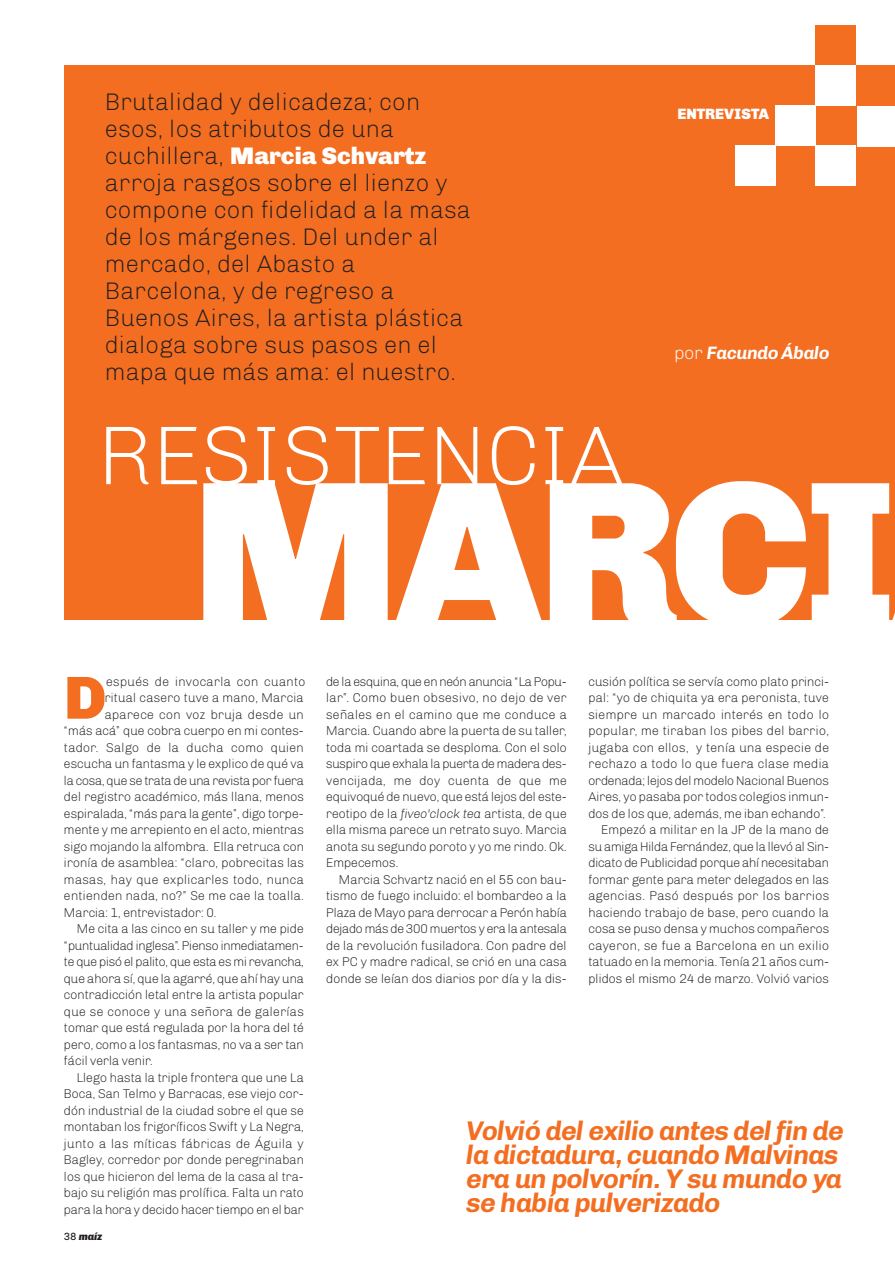
<style>
.page{position:relative;width:895px;height:1267px;background:#fff}
.page>*{position:absolute;margin:0;border:0;box-sizing:border-box;transform-origin:0 0}
.t1{font:900 207px "Chivo";letter-spacing:-.03em;color:#fff}
.t2{font:300 83.4px "Chivo";letter-spacing:-.01em;color:#fff}
.t3{font:900 60.75px "Chivo";color:#f36e21}
.t4{font:italic 700 27px/24px "Chivo";letter-spacing:-.025em;color:#f36e21}
.t5{font:300 24px/27px "Chivo";color:#231f20}
.t6{font:italic 700 18px "Chivo";letter-spacing:-.025em;color:#fff}
.t7{font:900 15px "Chivo";color:#fff}
.t8{font:300 12.75px/16.5px "Chivo";letter-spacing:-.025em;color:#231f20;text-align:justify}
.t9{font:300 12.75px "Chivo";color:#231f20}
.t10{font:300 12.75px "Chivo";letter-spacing:-.045em;color:#231f20}
.t11{font:300 12.75px "Chivo";letter-spacing:-.005em;color:#231f20}
.t12{font:italic 900 10.5px "Chivo";color:#231f20}
.s1{font-weight:900;color:#fff}
.s2{font-weight:300;font-style:normal}
.s3{font-weight:400;font-style:normal}
.s4{font-style:italic}
</style>
<div class="page">
<div style="left:64px;top:65px;width:831px;height:555px;background:#f36e21"></div>
<div style="left:857px;top:106px;width:38px;height:40px;background:#fff"></div>
<div style="left:815px;top:25px;width:40px;height:40px;background:#f36e21"></div>
<div style="left:735px;top:146px;width:40px;height:40px;background:#fff"></div>
<div style="left:775px;top:105px;width:41px;height:40px;background:#fff"></div>
<div style="left:815px;top:65px;width:40px;height:40px;background:#fff"></div>
<div style="left:816px;top:146px;width:40px;height:40px;background:#fff"></div>
<p class="t5" style="left:105px;top:90px;width:368px">Brutalidad y delicadeza; con esos, los atributos de una cuchillera, <span class="s1">Marcia Schvartz </span>arroja rasgos sobre el lienzo y compone con fidelidad a la masa de los márgenes. Del under al mercado, del Abasto a<br>Barcelona, y de regreso a<br>Buenos Aires, la artista plástica dialoga sobre sus pasos en el mapa que más ama: el nuestro.</p>
<p class="t7" style="left:677px;top:109px;width:93px">ENTREVISTA</p>
<h3 class="t6" style="left:674px;top:346px;width:156px"><span class="s2">por</span> Facundo Ábalo</h3>
<h2 class="t2" style="left:99px;top:427px;width:528px">RESISTENCIA</h2>
<h1 class="t1" style="left:192px;top:483px;width:711px">MARCI</h1>
<h3 class="t3" style="left:64px;top:677px;width:44px">D</h3>
<p class="t9" style="left:106px;top:677px;width:201px">espués de invocarla con cuanto</p>
<p class="t8" style="left:105px;top:691px;width:201px">ritual casero tuve a mano, Marcia</p>
<p class="t9" style="left:105px;top:710px;width:201px">aparece con voz bruja desde un</p>
<p class="t8" style="left:64px;top:724px;width:241px">“más acá” que cobra cuerpo en mi contes-</p>
<p class="t9" style="left:64px;top:743px;width:242px">tador. Salgo de la ducha como quien</p>
<p class="t8" style="left:64px;top:757px;width:242px">escucha un fantasma y le explico de qué va</p>
<p class="t10" style="left:64px;top:776px;width:242px">la cosa, que se trata de una revista por fuera</p>
<p class="t8" style="left:64px;top:790px;width:242px">del registro académico, más llana, menos</p>
<p class="t8" style="left:64px;top:806px;width:241px">espiralada, “más para la gente”, digo torpe-</p>
<p class="t8" style="left:64px;top:823px;width:242px">mente y me arrepiento en el acto, mientras</p>
<p class="t8" style="left:64px;top:839px;width:242px">sigo mojando la alfombra. Ella retruca con</p>
<p class="t8" style="left:64px;top:856px;width:242px">ironía de asamblea: “claro, pobrecitas las</p>
<p class="t9" style="left:64px;top:875px;width:242px">masas, hay que explicarles todo, nunca</p>
<p class="t11" style="left:64px;top:891px;width:242px">entienden nada, no?” Se me cae la toalla.</p>
<p class="t8" style="left:64px;top:905px;width:154px">Marcia: 1, entrevistador: 0.</p>
<p class="t8" style="left:77px;top:922px;width:229px">Me cita a las cinco en su taller y me pide</p>
<p class="t10" style="left:64px;top:941px;width:241px">“puntualidad inglesa”. Pienso inmediatamen-</p>
<p class="t10" style="left:64px;top:957px;width:242px">te que pisó el palito, que esta es mi revancha,</p>
<p class="t8" style="left:64px;top:971px;width:242px">que ahora sí, que la agarré, que ahí hay una</p>
<p class="t8" style="left:64px;top:988px;width:242px">contradicción letal entre la artista popular</p>
<p class="t9" style="left:64px;top:1007px;width:242px">que se conoce y una señora de galerías</p>
<p class="t8" style="left:64px;top:1021px;width:242px">tomar que está regulada por la hora del té</p>
<p class="t8" style="left:64px;top:1037px;width:242px">pero, como a los fantasmas, no va a ser tan</p>
<p class="t8" style="left:64px;top:1054px;width:91px">fácil verla venir.</p>
<p class="t8" style="left:77px;top:1070px;width:229px">Llego hasta la triple frontera que une La</p>
<p class="t8" style="left:64px;top:1086px;width:241px">Boca, San Telmo y Barracas, ese viejo cor-</p>
<p class="t8" style="left:64px;top:1103px;width:242px">dón industrial de la ciudad sobre el que se</p>
<p class="t8" style="left:64px;top:1119px;width:242px">montaban los frigoríficos Swift y La Negra,</p>
<p class="t9" style="left:64px;top:1139px;width:242px">junto a las míticas fábricas de Águila y</p>
<p class="t8" style="left:64px;top:1152px;width:242px">Bagley, corredor por donde peregrinaban</p>
<p class="t8" style="left:64px;top:1169px;width:241px">los que hicieron del lema de la casa al tra-</p>
<p class="t8" style="left:64px;top:1185px;width:242px">bajo su religión mas prolífica. Falta un rato</p>
<p class="t8" style="left:64px;top:1202px;width:242px">para la hora y decido hacer tiempo en el bar</p>
<p class="t12" style="left:64px;top:1232px;width:40px"><span class="s3">38</span> maíz</p>
<p class="t8" style="left:326px;top:674px;width:242px">de la esquina, que en neón anuncia “La Popu&shy;lar”. Como buen obsesivo, no dejo de ver señales en el camino que me conduce a Marcia. Cuando abre la puerta de su taller, toda mi coartada se desploma. Con el solo suspiro que exhala la puerta de madera des&shy;vencijada, me doy cuenta de que me equivoqué de nuevo, que está lejos del este&shy;reotipo de la <span class="s4">fiveo'clock tea</span> artista, de que ella misma parece un retrato suyo. Marcia anota su segundo poroto y yo me rindo. Ok.<br>Empecemos.</p>
<p class="t8" style="left:326px;top:872px;width:243px;text-indent:13px">Marcia Schvartz nació en el 55 con bau&shy;tismo de fuego incluido: el bombardeo a la Plaza de Mayo para derrocar a Perón había dejado más de 300 muertos y era la antesala de la revolución fusiladora. Con padre del ex PC y madre radical, se crió en una casa donde se leían dos diarios por día y la dis-</p>
<p class="t8" style="left:588px;top:674px;width:242px;text-align:right">cusión política se servía como plato princi&shy;pal: “yo de chiquita ya era peronista, tuve siempre un marcado interés en todo lo popular, me tiraban los pibes del barrio, jugaba con ellos, y tenía una especie de rechazo a todo lo que fuera clase media ordenada; lejos del modelo Nacional Buenos Aires, yo pasaba por todos colegios inmun&shy;dos de los que, además, me iban echando”.<br>Empezó a militar en la JP de la mano de su amiga Hilda Fernández, que la llevó al Sin&shy;dicato de Publicidad porque ahí necesitaban formar gente para meter delegados en las agencias. Pasó después por los barrios haciendo trabajo de base, pero cuando la cosa se puso densa y muchos compañeros cayeron, se fue a Barcelona en un exilio tatuado en la memoria. Tenía 21 años cum&shy;plidos el mismo 24 de marzo. Volvió varios</p>
<h3 class="t4" style="left:466px;top:1120px;width:379px">Volvió del exilio antes del fin de la dictadura, cuando Malvinas era un polvorín. Y su mundo ya se había pulverizado</h3>
</div>
